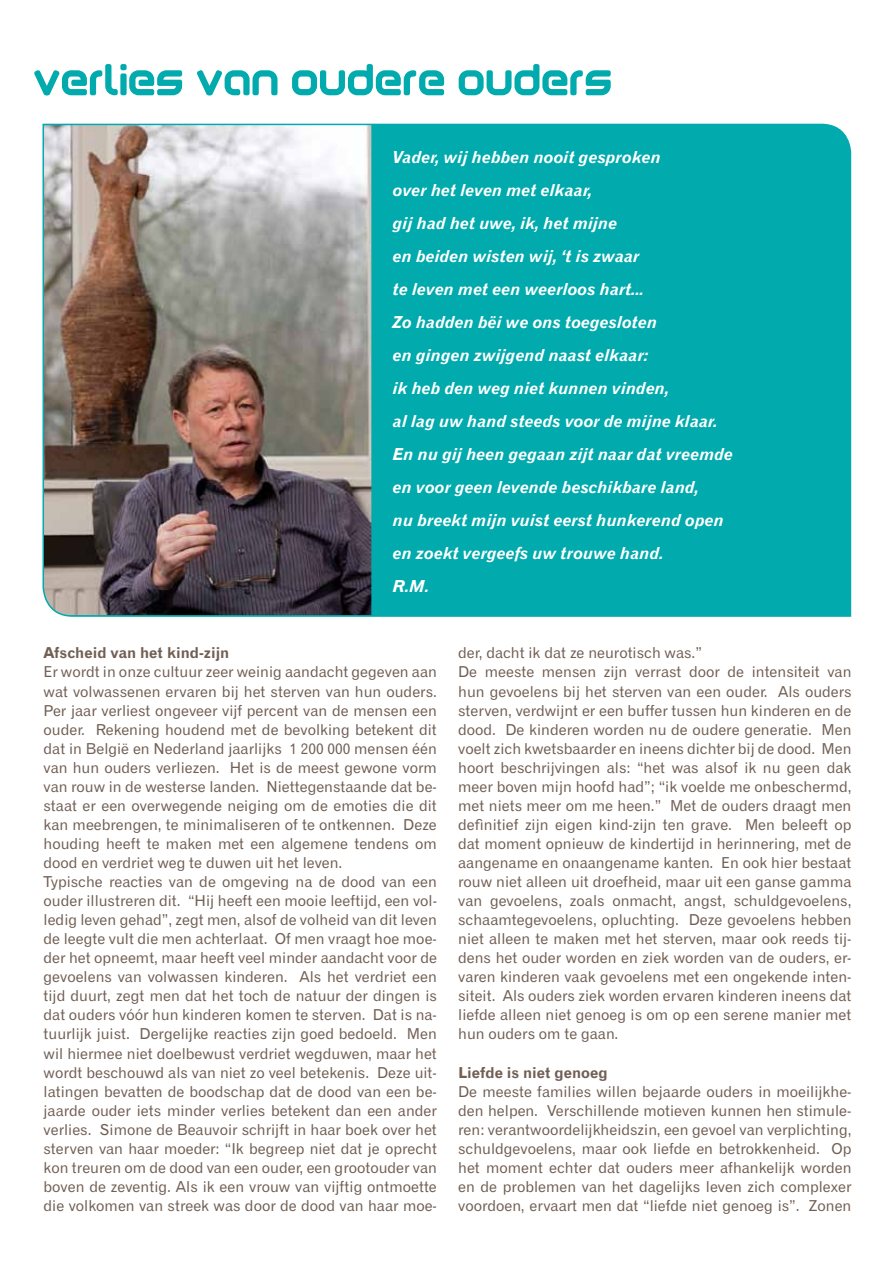
<style>
.page{position:relative;width:893px;height:1263px;background:#fff}
.page>*{position:absolute;margin:0;border:0;box-sizing:border-box;transform-origin:0 0}
.t1{font:16.5px/33px "Gothic 720 BT Bold Italic B";color:#fff}
.t2{font:15px/19px "Gothic 720 BT Roman B";color:#715f54}
.t3{font:15px "Gothic 720 BT Bold B";color:#715f54}
</style>
<div class="page">
<svg style="left:42px;top:123px;width:810px;height:494px;background:#379898"></svg>
<svg style="left:34px;top:64px;width:577px;height:31px"></svg>
<p class="t1" style="left:393px;top:140px;width:342px">Vader, wij hebben nooit gesproken<br>over het leven met elkaar,<br>gij had het uwe, ik, het mijne<br>en beiden wisten wij, ‘t is zwaar<br>te leven met een weerloos hart...<br>Zo hadden bëi we ons toegesloten<br>en gingen zwijgend naast elkaar:<br>ik heb den weg niet kunnen vinden,<br>al lag uw hand steeds voor de mijne klaar.<br>En nu gij heen gegaan zijt naar dat vreemde en voor geen levende beschikbare land,<br>nu breekt mijn vuist eerst hunkerend open en zoekt vergeefs uw trouwe hand.<br>R.M.</p>
<p class="t3" style="left:44px;top:644px;width:187px">Afscheid van het kind-zijn</p>
<p class="t2" style="left:44px;top:662px;width:395px">Er wordt in onze cultuur zeer weinig aandacht gegeven aan wat volwassenen ervaren bij het sterven van hun ouders.<br>Per jaar verliest ongeveer vijf percent van de mensen een ouder. Rekening houdend met de bevolking betekent dit dat in België en Nederland jaarlijks 1 200 000 mensen één van hun ouders verliezen. Het is de meest gewone vorm van rouw in de westerse landen. Niettegenstaande dat be&shy;staat er een overwegende neiging om de emoties die dit kan meebrengen, te minimaliseren of te ontkennen. Deze houding heeft te maken met een algemene tendens om dood en verdriet weg te duwen uit het leven.<br>Typische reacties van de omgeving na de dood van een ouder illustreren dit. “Hij heeft een mooie leeftijd, een vol&shy;ledig leven gehad”, zegt men, alsof de volheid van dit leven de leegte vult die men achterlaat. Of men vraagt hoe moe&shy;der het opneemt, maar heeft veel minder aandacht voor de gevoelens van volwassen kinderen. Als het verdriet een tijd duurt, zegt men dat het toch de natuur der dingen is dat ouders vóór hun kinderen komen te sterven. Dat is na&shy;tuurlijk juist. Dergelijke reacties zijn goed bedoeld. Men wil hiermee niet doelbewust verdriet wegduwen, maar het wordt beschouwd als van niet zo veel betekenis. Deze uit&shy;latingen bevatten de boodschap dat de dood van een be&shy;jaarde ouder iets minder verlies betekent dan een ander verlies. Simone de Beauvoir schrijft in haar boek over het sterven van haar moeder: “Ik begreep niet dat je oprecht kon treuren om de dood van een ouder, een grootouder van boven de zeventig. Als ik een vrouw van vijftig ontmoette die volkomen van streek was door de dood van haar moe-</p>
<p class="t2" style="left:458px;top:643px;width:395px">der, dacht ik dat ze neurotisch was.”<br>De meeste mensen zijn verrast door de intensiteit van hun gevoelens bij het sterven van een ouder. Als ouders sterven, verdwijnt er een buffer tussen hun kinderen en de dood. De kinderen worden nu de oudere generatie. Men voelt zich kwetsbaarder en ineens dichter bij de dood. Men hoort beschrijvingen als: “het was alsof ik nu geen dak meer boven mijn hoofd had”; “ik voelde me onbeschermd, met niets meer om me heen.” Met de ouders draagt men definitief zijn eigen kind-zijn ten grave. Men beleeft op dat moment opnieuw de kindertijd in herinnering, met de aangename en onaangename kanten. En ook hier bestaat rouw niet alleen uit droefheid, maar uit een ganse gamma van gevoelens, zoals onmacht, angst, schuldgevoelens, schaamtegevoelens, opluchting. Deze gevoelens hebben niet alleen te maken met het sterven, maar ook reeds tij&shy;dens het ouder worden en ziek worden van de ouders, er&shy;varen kinderen vaak gevoelens met een ongekende inten&shy;siteit. Als ouders ziek worden ervaren kinderen ineens dat liefde alleen niet genoeg is om op een serene manier met hun ouders om te gaan.</p>
<p class="t3" style="left:458px;top:1063px;width:151px">Liefde is niet genoeg</p>
<p class="t2" style="left:458px;top:1082px;width:395px;text-align:justify">De meeste families willen bejaarde ouders in moeilijkhe&shy;den helpen. Verschillende motieven kunnen hen stimule&shy;ren: verantwoordelijkheidszin, een gevoel van verplichting, schuldgevoelens, maar ook liefde en betrokkenheid. Op het moment echter dat ouders meer afhankelijk worden en de problemen van het dagelijks leven zich complexer voordoen, ervaart men dat “liefde niet genoeg is”. Zonen</p>
</div>
